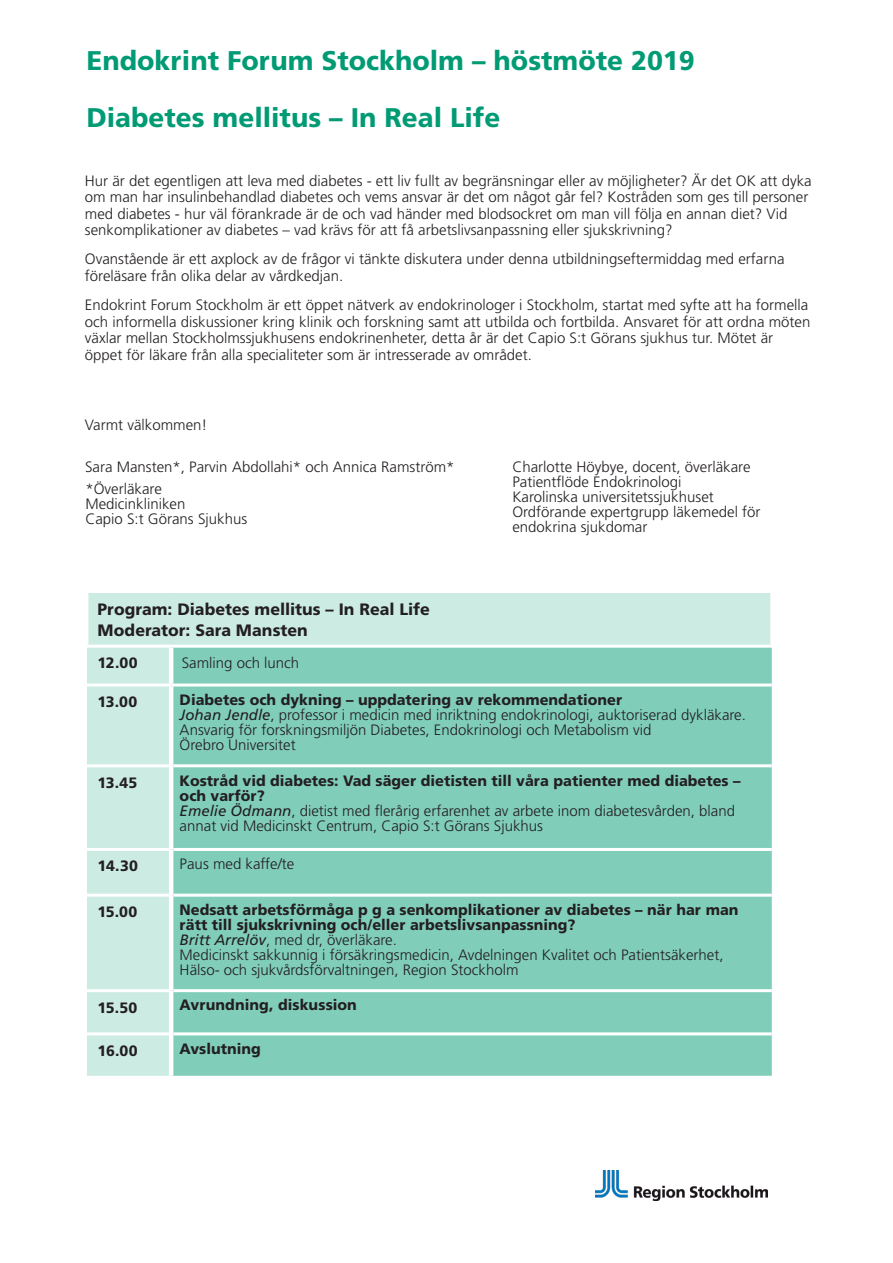
<style>
.page{position:relative;width:893px;height:1263px;background:#fff}
.page>*{position:absolute;margin:0;border:0;box-sizing:border-box;transform-origin:0 0}
.Rubrik_s1{font:27px/57px "Frutiger SLL Heavy";color:#009b74}
.program_Frutiger_9_1{font:16.5px/21px "Frutiger SLL Heavy";color:#231f20}
.bröd{font:15px/16.5px "Frutiger SLL Light";color:#231f20}
.program_Frutiger_9_1-2{font:15px/15px "Frutiger SLL Light";color:#231f20}
.tabelltext{font:15px/15px "Frutiger SLL Light";color:#231f20}
.namn{font:15px/15px "Frutiger SLL Light";color:#231f20}
.program_Frutiger_9_1-3{font:15px "Frutiger SLL Heavy";color:#231f20}
.s1{font-family:"Frutiger SLL Heavy"}
.s2{font-family:"Frutiger SLL Italic"}
</style>
<div class="page">
<div style="left:87px;top:593px;width:683px;height:483px;background:#ccebe3"></div>
<div style="left:173px;top:648px;width:599px;height:428px;background:#80cdba"></div>
<hr style="left:87px;top:683px;width:84px;height:3px;background:#fff">
<hr style="left:87px;top:764px;width:82px;height:3px;background:#fff">
<hr style="left:173px;top:764px;width:599px;height:3px;background:#fff">
<hr style="left:87px;top:848px;width:82px;height:3px;background:#fff">
<hr style="left:173px;top:848px;width:599px;height:3px;background:#fff">
<hr style="left:87px;top:894px;width:82px;height:3px;background:#fff">
<hr style="left:173px;top:894px;width:599px;height:3px;background:#fff">
<hr style="left:87px;top:989px;width:82px;height:3px;background:#fff">
<hr style="left:173px;top:989px;width:599px;height:3px;background:#fff">
<hr style="left:87px;top:1032px;width:82px;height:3px;background:#fff">
<hr style="left:173px;top:1032px;width:599px;height:3px;background:#fff">
<hr style="left:169px;top:686px;width:4px;height:80px;background:#fff">
<hr style="left:169px;top:766px;width:4px;height:83px;background:#fff">
<hr style="left:169px;top:849px;width:4px;height:46px;background:#fff">
<hr style="left:169px;top:895px;width:4px;height:96px;background:#fff">
<hr style="left:169px;top:991px;width:4px;height:43px;background:#fff">
<hr style="left:169px;top:1034px;width:4px;height:42px;background:#fff">
<hr style="left:169px;top:648px;width:4px;height:35px;background:#fff">
<hr style="left:171px;top:683px;width:601px;height:3px;background:#fff">
<hr style="left:85px;top:593px;width:3px;height:52px;background:#fff">
<hr style="left:85px;top:645px;width:86px;height:3px;background:#fff">
<hr style="left:171px;top:645px;width:602px;height:3px;background:#fff">
<img style="left:595px;top:1170px;width:172px;height:30px">
<p class="Rubrik_s1" style="left:86px;top:31px;width:610px">Endokrint Forum Stockholm – höstmöte 2019<br>Diabetes mellitus – In Real Life</p>
<p class="bröd" style="left:85px;top:172px;width:728px">Hur är det egentligen att leva med diabetes - ett liv fullt av begränsningar eller av möjligheter? Är det OK att dyka om man har insulinbehandlad diabetes och vems ansvar är det om något går fel? Kostråden som ges till personer med diabetes - hur väl förankrade är de och vad händer med blodsockret om man vill följa en annan diet? Vid senkomplikationer av diabetes – vad krävs för att få arbetslivsanpassning eller sjukskrivning?</p>
<p class="bröd" style="left:85px;top:251px;width:701px">Ovanstående är ett axplock av de frågor vi tänkte diskutera under denna utbildningseftermiddag med erfarna föreläsare från olika delar av vårdkedjan.</p>
<p class="bröd" style="left:85px;top:297px;width:727px">Endokrint Forum Stockholm är ett öppet nätverk av endokrinologer i Stockholm, startat med syfte att ha formella och informella diskussioner kring klinik och forskning samt att utbilda och fortbilda. Ansvaret för att ordna möten växlar mellan Stockholmssjukhusens endokrinenheter, detta år är det Capio S:t Görans sjukhus tur. Mötet är öppet för läkare från alla specialiteter som är intresserade av området.</p>
<p class="bröd" style="left:85px;top:417px;width:124px">Varmt välkommen!</p>
<p class="namn" style="left:85px;top:459px;width:371px">Sara Mansten*, Parvin Abdollahi* och Annica Ramström*</p>
<p class="namn" style="left:85px;top:481px;width:163px">*Överläkare<br>Medicinkliniken<br>Capio S:t Görans Sjukhus</p>
<p class="namn" style="left:512px;top:459px;width:240px">Charlotte Höybye, docent, överläkare<br>Patientflöde Endokrinologi<br>Karolinska universitetssjukhuset</p>
<p class="namn" style="left:512px;top:504px;width:250px">Ordförande expertgrupp läkemedel för endokrina sjukdomar</p>
<p class="program_Frutiger_9_1" style="left:98px;top:598px;width:334px">Program: Diabetes mellitus – In Real Life<br>Moderator: Sara Mansten</p>
<p class="program_Frutiger_9_1-3" style="left:98px;top:654px;width:42px">12.00</p>
<p class="program_Frutiger_9_1-2" style="left:182px;top:656px;width:119px">Samling och lunch</p>
<p class="program_Frutiger_9_1-3" style="left:98px;top:693px;width:41px">13.00</p>
<p class="program_Frutiger_9_1-2" style="left:180px;top:692px;width:568px"><span class="s1">Diabetes och dykning – uppdatering av rekommendationer<br></span><span class="s2">Johan Jendle</span>, professor i medicin med inriktning endokrinologi, auktoriserad dykläkare.<br>Ansvarig för forskningsmiljön Diabetes, Endokrinologi och Metabolism vid<br>Örebro Universitet</p>
<p class="program_Frutiger_9_1-3" style="left:98px;top:773px;width:41px">13.45</p>
<p class="program_Frutiger_9_1-2" style="left:180px;top:773px;width:562px"><span class="s1">Kostråd vid diabetes: Vad säger dietisten till våra patienter med diabetes – och varför?<br></span><span class="s2">Emelie Ödmann</span>, dietist med flerårig erfarenhet av arbete inom diabetesvården, bland annat vid Medicinskt Centrum, Capio S:t Görans Sjukhus</p>
<p class="program_Frutiger_9_1-3" style="left:98px;top:857px;width:42px">14.30</p>
<p class="program_Frutiger_9_1-2" style="left:180px;top:857px;width:116px">Paus med kaffe/te</p>
<p class="program_Frutiger_9_1-3" style="left:98px;top:903px;width:41px">15.00</p>
<p class="tabelltext" style="left:180px;top:902px;width:560px"><span class="s1">Nedsatt arbetsförmåga p g a senkomplikationer av diabetes – när har man rätt till sjukskrivning och/eller arbetslivsanpassning?<br></span><span class="s2">Britt Arrelöv</span>, med dr, överläkare.<br>Medicinskt sakkunnig i försäkringsmedicin, Avdelningen Kvalitet och Patientsäkerhet, Hälso- och sjukvårdsförvaltningen, Region Stockholm</p>
<p class="program_Frutiger_9_1-3" style="left:98px;top:998px;width:41px">15.50</p>
<p class="program_Frutiger_9_1-3" style="left:180px;top:996px;width:179px">Avrundning, diskussion</p>
<p class="program_Frutiger_9_1-3" style="left:98px;top:1041px;width:41px">16.00</p>
<p class="program_Frutiger_9_1-3" style="left:180px;top:1039px;width:83px">Avslutning</p>
</div>
